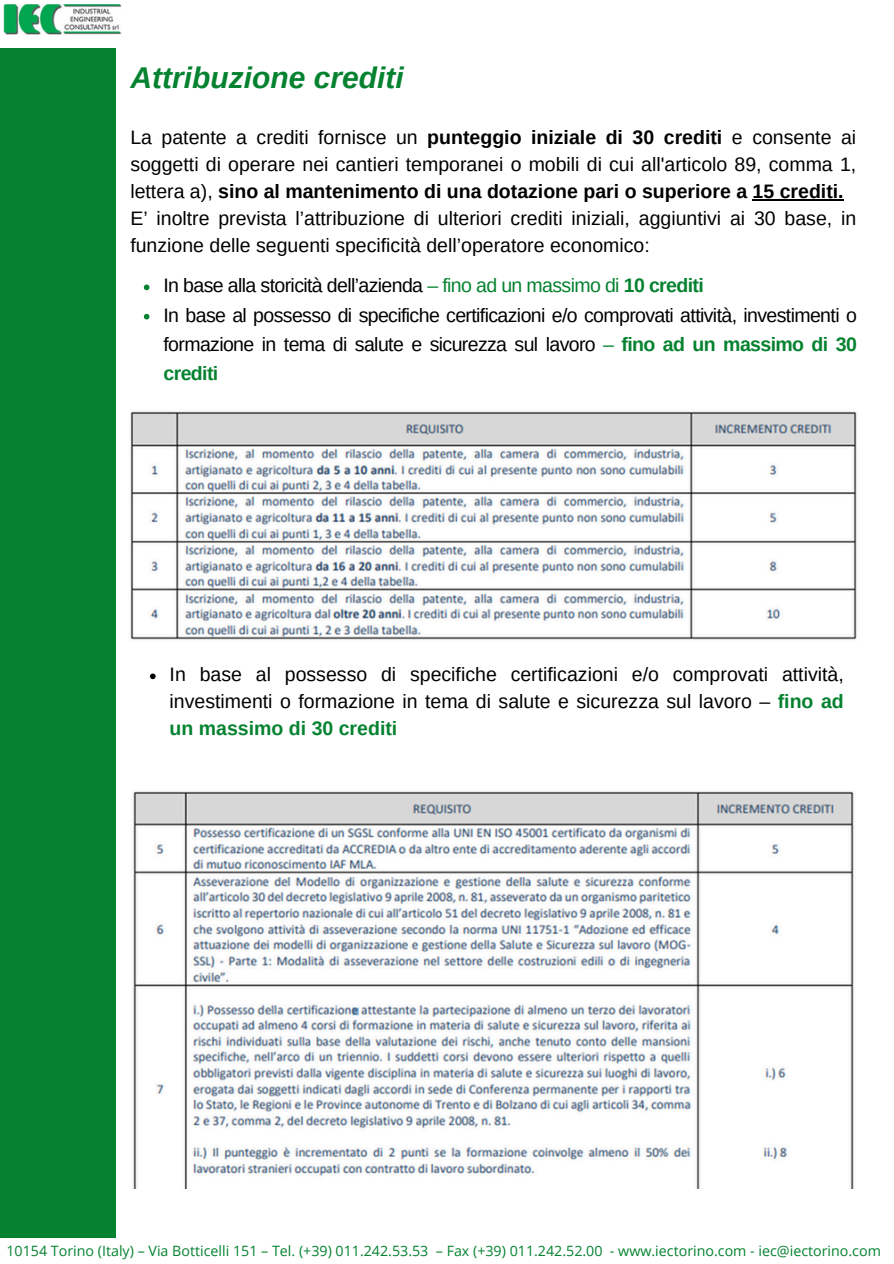
<style>
.page{position:relative;width:894px;height:1264px;background:#fff}
.page>*{position:absolute;margin:0;border:0;box-sizing:border-box;transform-origin:0 0}
.t1{font:italic 700 30px "Arimo";color:#058230}
.t2{font:19.5px/27px "Arimo";color:#000;text-align:justify}
.t3{font:19.5px "Arimo";letter-spacing:-.03em;color:#000}
.t4{font:14.25px "Open Sans";color:#058230}
.s1{font-weight:700}
.s2{color:#058230}
.s3{font-weight:700;color:#058230}
</style>
<div class="page">
<div style="left:0;top:48px;width:116px;height:1189px;background:#058230"></div>
<img style="left:3px;top:4px;width:118px;height:31px">
<hr style="left:752px;top:199px;width:91px;height:1px;background:#000">
<svg style="left:144px;top:284px;width:5px;height:6px"></svg>
<svg style="left:144px;top:314px;width:5px;height:5px"></svg>
<img style="left:130px;top:411px;width:727px;height:229px">
<svg style="left:150px;top:673px;width:5px;height:6px"></svg>
<img style="left:133px;top:791px;width:721px;height:397px">
<h1 class="t1" style="left:130px;top:60px;width:275px">Attribuzione crediti</h1>
<h2 class="t2" style="left:130px;top:124px;width:727px;text-align:left">La patente a crediti fornisce un <span class="s1">punteggio iniziale di 30 crediti</span> e consente ai soggetti di operare nei cantieri temporanei o mobili di cui all'articolo 89, comma 1, lettera a), <span class="s1">sino al mantenimento di una dotazione pari o superiore a 15 crediti.<br></span>E’ inoltre prevista l’attribuzione di ulteriori crediti iniziali, aggiuntivi ai 30 base, in funzione delle seguenti specificità dell’operatore economico:</h2>
<p class="t3" style="left:163px;top:275px;width:541px">In base alla storicità dell’azienda <span class="s2">– fino ad un massimo di</span> <span class="s3">10 crediti</span></p>
<p class="t2" style="left:163px;top:300px;width:694px;line-height:29.2px">In base al possesso di specifiche certificazioni e/o comprovati attività, investimenti o formazione in tema di salute e sicurezza sul lavoro <span class="s2">–</span> <span class="s3">fino ad un massimo di 30 crediti</span></p>
<p class="t2" style="left:170px;top:661px;width:675px">In base al possesso di specifiche certificazioni e/o comprovati attività, investimenti o formazione in tema di salute e sicurezza sul lavoro – <span class="s3">fino ad un massimo di 30 crediti</span></p>
<p class="t4" style="left:6px;top:1240px;width:875px">10154 Torino (Italy) – Via Botticelli 151 – Tel. (+39) 011.242.53.53 – Fax (+39) 011.242.52.00 - www.iectorino.com - iec@iectorino.com</p>
</div>
